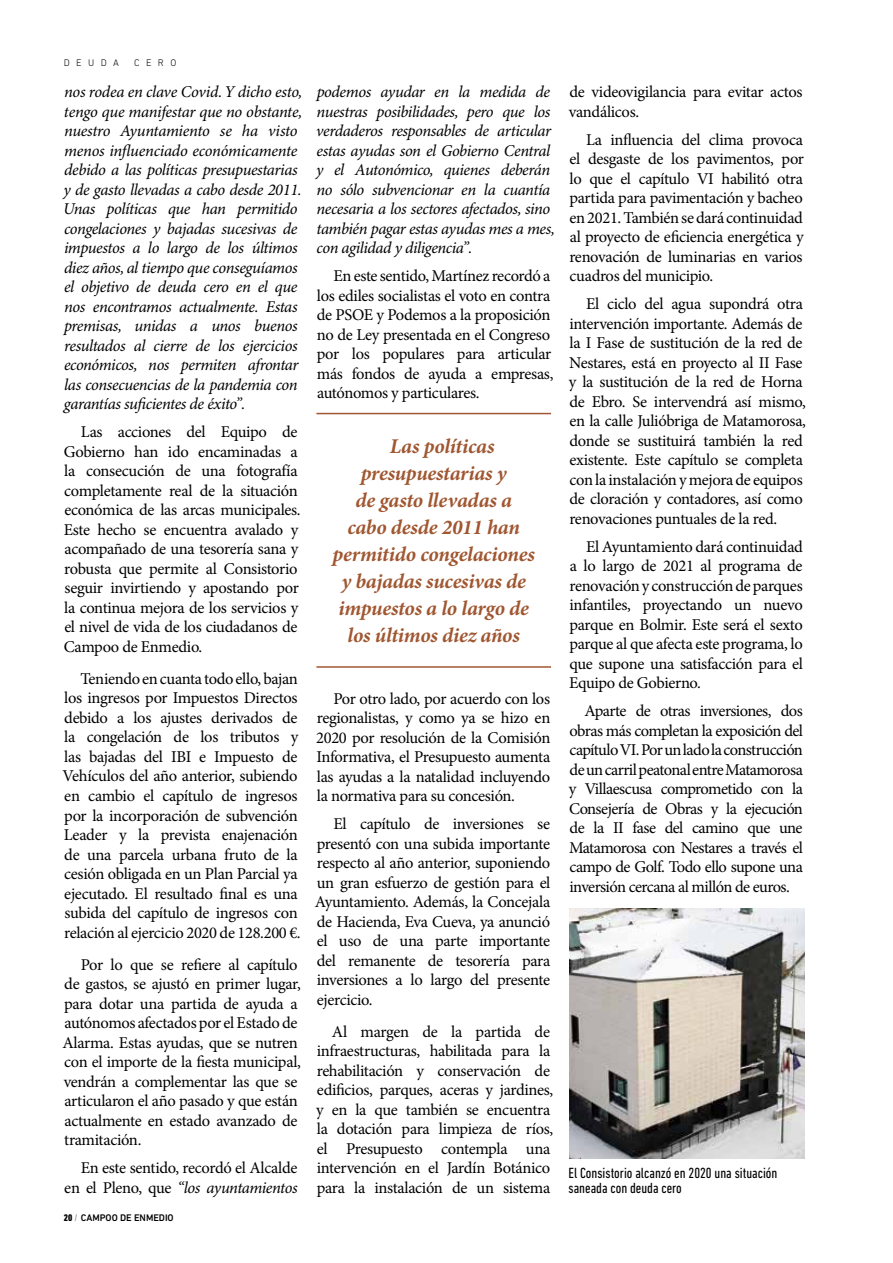
<style>
.page{position:relative;width:893px;height:1263px;background:#fff}
.page>*{position:absolute;margin:0;border:0;box-sizing:border-box;transform-origin:0 0}
.t1{font:italic 700 21px "Minion Pro";letter-spacing:-.01em;color:#a05731}
.t2{font:16.5px/19.5px "Minion Pro";letter-spacing:-.02em;color:#000}
.t3{font:italic 16.5px/19.5px "Minion Pro";letter-spacing:-.025em;color:#000}
.t4{font:condensed 15px/15px "DIN Next LT Pro";color:#000}
.t5{font:500 9.75px "DIN Next LT Pro";color:#000}
.t6{font:300 9.75px "DIN Next LT Pro";letter-spacing:.66em;color:#000}
.s1{font-style:italic}
.s2{font-weight:800;font-stretch:condensed}
.s3{font-weight:400;font-stretch:condensed;color:#727277}
</style>
<div class="page">
<img style="left:569px;top:909px;width:235px;height:250px">
<hr style="left:316px;top:413px;width:235px;height:1px;background:#a05731">
<hr style="left:316px;top:666px;width:235px;height:2px;background:#a05731">
<p class="t6" style="left:64px;top:58px;width:57px">DEUDA</p>
<p class="t6" style="left:134px;top:58px;width:44px">CERO</p>
<p class="t3" style="left:63px;top:83px;width:241px">nos rodea en clave Covid. Y dicho esto, tengo que manifestar que no obstante, nuestro Ayuntamiento se ha visto menos influenciado económicamente debido a las políticas presupuestarias y de gasto llevadas a cabo desde 2011.<br>Unas políticas que han permitido congelaciones y bajadas sucesivas de impuestos a lo largo de los últimos diez años, al tiempo que conseguíamos el objetivo de deuda cero en el que nos encontramos actualmente. Estas premisas, unidas a unos buenos resultados al cierre de los ejercicios económicos, nos permiten afrontar las consecuencias de la pandemia con garantías suficientes de éxito”.</p>
<p class="t2" style="left:64px;top:422px;width:238px;text-indent:17px">Las acciones del Equipo de<br>Gobierno han ido encaminadas a la consecución de una fotografía completamente real de la situación económica de las arcas municipales.<br>Este hecho se encuentra avalado y acompañado de una tesorería sana y robusta que permite al Consistorio seguir invirtiendo y apostando por la continua mejora de los servicios y el nivel de vida de los ciudadanos de<br>Campoo de Enmedio.</p>
<p class="t2" style="left:63px;top:669px;width:240px;text-indent:18px">Teniendo en cuanta todo ello, bajan los ingresos por Impuestos Directos debido a los ajustes derivados de la congelación de los tributos y las bajadas del IBI e Impuesto de Vehículos del año anterior, subiendo en cambio el capítulo de ingresos por la incorporación de subvención Leader y la prevista enajenación de una parcela urbana fruto de la cesión obligada en un Plan Parcial ya ejecutado. El resultado final es una subida del capítulo de ingresos con relación al ejercicio 2020 de 128.200 €.</p>
<p class="t2" style="left:62px;top:955px;width:240px;text-indent:19px">Por lo que se refiere al capítulo de gastos, se ajustó en primer lugar, para dotar una partida de ayuda a autónomos afectados por el Estado de<br>Alarma. Estas ayudas, que se nutren con el importe de la fiesta municipal, vendrán a complementar las que se articularon el año pasado y que están actualmente en estado avanzado de tramitación.</p>
<p class="t2" style="left:64px;top:1158px;width:235px;text-align:right">En este sentido, recordó el Alcalde en el Pleno, que <span class="s1">“los ayuntamientos</span></p>
<p class="t5" style="left:64px;top:1212px;width:111px"><span class="s2">20</span> <span class="s3">/</span> CAMPOO DE ENMEDIO</p>
<p class="t3" style="left:316px;top:83px;width:240px">podemos ayudar en la medida de nuestras posibilidades, pero que los verdaderos responsables de articular estas ayudas son el Gobierno Central y el Autonómico, quienes deberán no sólo subvencionar en la cuantía necesaria a los sectores afectados, sino también pagar estas ayudas mes a mes, con agilidad y diligencia”.</p>
<p class="t2" style="left:317px;top:266px;width:238px;text-indent:17px">En este sentido, Martínez recordó a los ediles socialistas el voto en contra de PSOE y Podemos a la proposición no de Ley presentada en el Congreso por los populares para articular más fondos de ayuda a empresas, autónomos y particulares.</p>
<p class="t1" style="left:390px;top:434px;width:106px">Las políticas</p>
<p class="t1" style="left:361px;top:461px;width:147px">presupuestarias y</p>
<p class="t1" style="left:355px;top:488px;width:158px">de gasto llevadas a</p>
<p class="t1" style="left:347px;top:515px;width:174px">cabo desde 2011 han</p>
<p class="t1" style="left:333px;top:542px;width:204px">permitido congelaciones</p>
<p class="t1" style="left:341px;top:569px;width:186px">y bajadas sucesivas de</p>
<p class="t1" style="left:338px;top:596px;width:192px">impuestos a lo largo de</p>
<p class="t1" style="left:348px;top:623px;width:174px">los últimos diez años</p>
<p class="t2" style="left:316px;top:689px;width:236px;text-align:justify;text-indent:17px">Por otro lado, por acuerdo con los regionalistas, y como ya se hizo en 2020 por resolución de la Comisión Informativa, el Presupuesto aumenta las ayudas a la natalidad incluyendo la normativa para su concesión.</p>
<p class="t2" style="left:315px;top:814px;width:237px;text-align:justify;text-indent:18px">El capítulo de inversiones se presentó con una subida importante respecto al año anterior, suponiendo un gran esfuerzo de gestión para el Ayuntamiento. Además, la Concejala de Hacienda, Eva Cueva, ya anunció el uso de una parte importante del remanente de tesorería para inversiones a lo largo del presente ejercicio.</p>
<p class="t2" style="left:316px;top:1022px;width:239px;text-indent:16px">Al margen de la partida de infraestructuras, habilitada para la rehabilitación y conservación de edificios, parques, aceras y jardines, y en la que también se encuentra la dotación para limpieza de ríos, el Presupuesto contempla una intervención en el Jardín Botánico para la instalación de un sistema</p>
<p class="t2" style="left:569px;top:82px;width:235px">de videovigilancia para evitar actos vandálicos.</p>
<p class="t2" style="left:569px;top:130px;width:236px;text-align:justify;text-indent:17px">La influencia del clima provoca el desgaste de los pavimentos, por lo que el capítulo VI habilitó otra partida para pavimentación y bacheo en 2021. También se dará continuidad al proyecto de eficiencia energética y renovación de luminarias en varios cuadros del municipio.</p>
<p class="t2" style="left:569px;top:294px;width:239px;text-indent:17px">El ciclo del agua supondrá otra intervención importante. Además de la I Fase de sustitución de la red de Nestares, está en proyecto al II Fase y la sustitución de la red de Horna de Ebro. Se intervendrá así mismo, en la calle Julióbriga de Matamorosa, donde se sustituirá también la red existente. Este capítulo se completa con la instalación y mejora de equipos de cloración y contadores, así como renovaciones puntuales de la red.</p>
<p class="t2" style="left:569px;top:537px;width:236px;text-align:justify;text-indent:17px">El Ayuntamiento dará continuidad a lo largo de 2021 al programa de renovación y construcción de parques infantiles, proyectando un nuevo parque en Bolmir. Este será el sexto parque al que afecta este programa, lo que supone una satisfacción para el Equipo de Gobierno.</p>
<p class="t2" style="left:569px;top:701px;width:236px;text-align:justify;text-indent:16px">Aparte de otras inversiones, dos obras más completan la exposición del capítulo VI. Por un lado la construcción de un carril peatonal entre Matamorosa y Villaescusa comprometido con la Consejería de Obras y la ejecución de la II fase del camino que une Matamorosa con Nestares a través el campo de Golf. Todo ello supone una inversión cercana al millón de euros.</p>
<p class="t4" style="left:569px;top:1165px;width:210px">El Consistorio alcanzó en 2020 una situación saneada con deuda cero</p>
</div>
